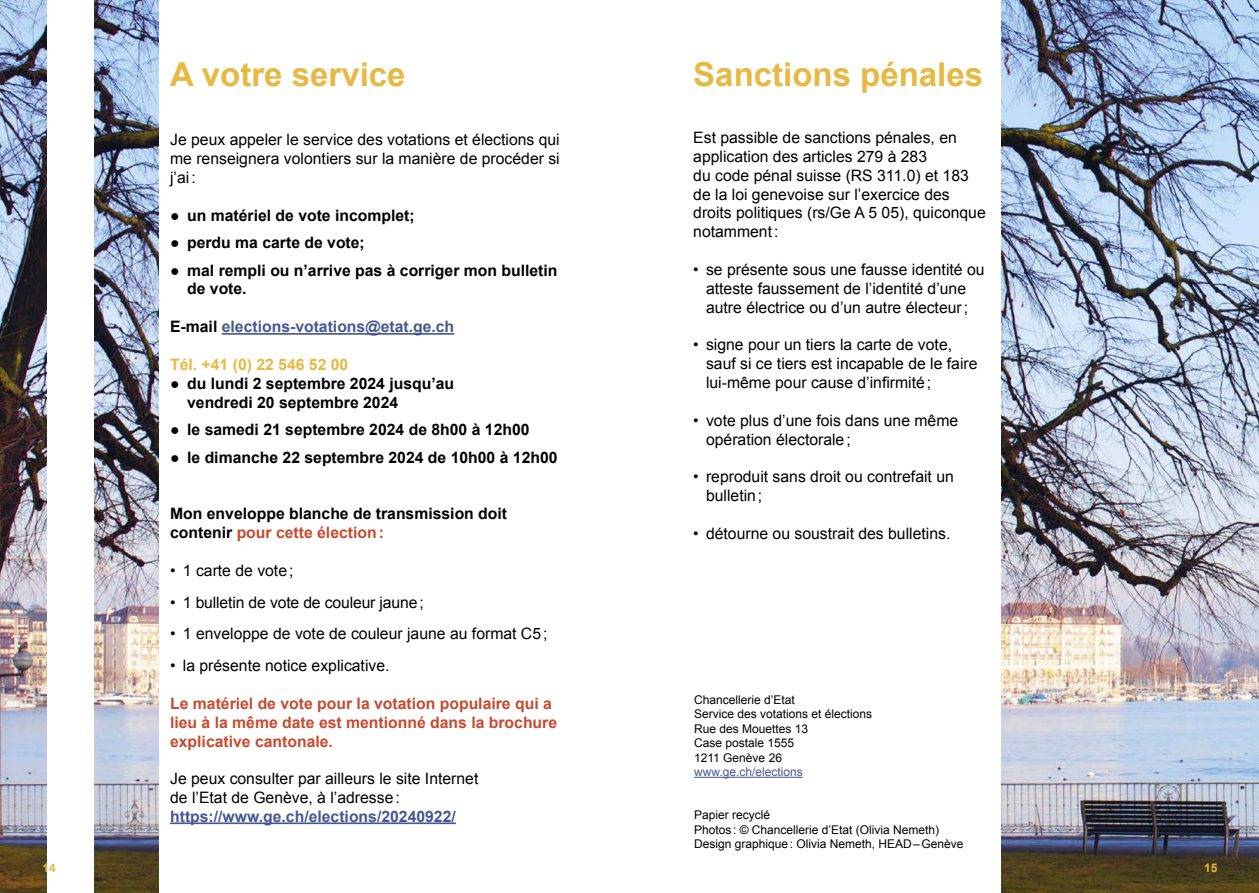
<style>
.page{position:relative;width:1259px;height:893px;background:#fff}
.page>*{position:absolute;margin:0;border:0;box-sizing:border-box;transform-origin:0 0}
.t1{font:700 33px "Arial";color:#e5b943}
.t2{font:15.75px/18.9px "Arial";color:#000}
.t3{font:700 15.75px/18.9px "Arial";color:#000}
.t4{font:700 15.75px/18.9px "Arial";color:#c64a2f}
.t5{font:700 15.75px "Arial";color:#465792}
.t6{font:700 15.75px "Arial";color:#e5b943}
.t7{font:12px/14.4px "Arial";color:#000}
.t8{font:12px "Arial";color:#465792}
.t9{font:700 12px "Arial";color:#e5b943}
.s1{color:#000}
.s2{color:#c64a2f}
</style>
<div class="page">
<img style="left:1001px;top:0;width:258px;height:893px">
<img style="left:95px;top:0;width:63px;height:893px">
<img style="left:0;top:0;width:47px;height:893px">
<hr style="left:694px;top:777px;width:109px;height:1px;background:#465792">
<hr style="left:222px;top:333px;width:232px;height:2px;background:#465792">
<hr style="left:170px;top:822px;width:286px;height:2px;background:#465792">
<h1 class="t1" style="left:170px;top:52px;width:237px">A votre service</h1>
<p class="t2" style="left:170px;top:130px;width:391px;text-align:justify">Je peux appeler le service des votations et élections qui me renseignera volontiers sur la manière de procéder si j’ai:</p>
<p class="t3" style="left:170px;top:206px;width:246px">● un matériel de vote incomplet;</p>
<p class="t3" style="left:170px;top:234px;width:196px">● perdu ma carte de vote;</p>
<p class="t3" style="left:187px;top:261px;width:372px;text-indent:-17px">● mal rempli ou n’arrive pas à corriger mon bulletin de vote.</p>
<p class="t5" style="left:170px;top:316px;width:286px"><span class="s1">E-mail</span> elections-votations@etat.ge.ch</p>
<p class="t6" style="left:170px;top:354px;width:180px">Tél. +41 (0) 22 546 52 00</p>
<p class="t3" style="left:187px;top:374px;width:268px;text-indent:-17px">● du lundi 2 septembre 2024 jusqu’au vendredi 20 septembre 2024</p>
<p class="t3" style="left:170px;top:421px;width:361px">● le samedi 21 septembre 2024 de 8h00 à 12h00</p>
<p class="t3" style="left:170px;top:448px;width:389px">● le dimanche 22 septembre 2024 de 10h00 à 12h00</p>
<p class="t3" style="left:170px;top:505px;width:338px">Mon enveloppe blanche de transmission doit contenir <span class="s2">pour cette élection:</span></p>
<p class="t2" style="left:170px;top:561px;width:125px">• 1 carte de vote;</p>
<p class="t2" style="left:170px;top:593px;width:255px">• 1 bulletin de vote de couleur jaune;</p>
<p class="t2" style="left:170px;top:624px;width:379px">• 1 enveloppe de vote de couleur jaune au format C5;</p>
<p class="t2" style="left:170px;top:656px;width:221px">• la présente notice explicative.</p>
<p class="t4" style="left:170px;top:694px;width:388px">Le matériel de vote pour la votation populaire qui a lieu à la même date est mentionné dans la brochure explicative cantonale.</p>
<p class="t2" style="left:170px;top:769px;width:310px">Je peux consulter par ailleurs le site Internet de l’Etat de Genève, à l’adresse:</p>
<p class="t5" style="left:170px;top:806px;width:287px">https://www.ge.ch/elections/20240922/</p>
<h1 class="t1" style="left:693px;top:52px;width:291px">Sanctions pénales</h1>
<p class="t2" style="left:693px;top:129px;width:294px">Est passible de sanctions pénales, en application des articles 279 à 283<br>du code pénal suisse (RS 311.0) et 183 de la loi genevoise sur l’exercice des droits politiques (rs/Ge A 5 05), quiconque notamment:</p>
<p class="t2" style="left:693px;top:260px;width:293px;text-align:center">• se présente sous une fausse identité ou atteste faussement de l’identité d’une autre électrice ou d’un autre électeur;</p>
<p class="t2" style="left:706px;top:335px;width:273px;text-indent:-13px">• signe pour un tiers la carte de vote, sauf si ce tiers est incapable de le faire lui-même pour cause d’infirmité;</p>
<p class="t2" style="left:706px;top:411px;width:254px;text-indent:-13px">• vote plus d’une fois dans une même opération électorale;</p>
<p class="t2" style="left:706px;top:467px;width:249px;text-indent:-13px">• reproduit sans droit ou contrefait un bulletin;</p>
<p class="t2" style="left:693px;top:524px;width:259px">• détourne ou soustrait des bulletins.</p>
<p class="t7" style="left:694px;top:693px;width:180px">Chancellerie d’Etat<br>Service des votations et élections<br>Rue des Mouettes 13<br>Case postale 1555<br>1211 Genève 26</p>
<p class="t8" style="left:694px;top:764px;width:110px">www.ge.ch/elections</p>
<p class="t7" style="left:694px;top:808px;width:271px">Papier recyclé<br>Photos: © Chancellerie d’Etat (Olivia Nemeth)<br>Design graphique: Olivia Nemeth, HEAD–Genève</p>
<p class="t9" style="left:43px;top:860px;width:15px">14</p>
<p class="t9" style="left:1204px;top:860px;width:15px">15</p>
</div>
